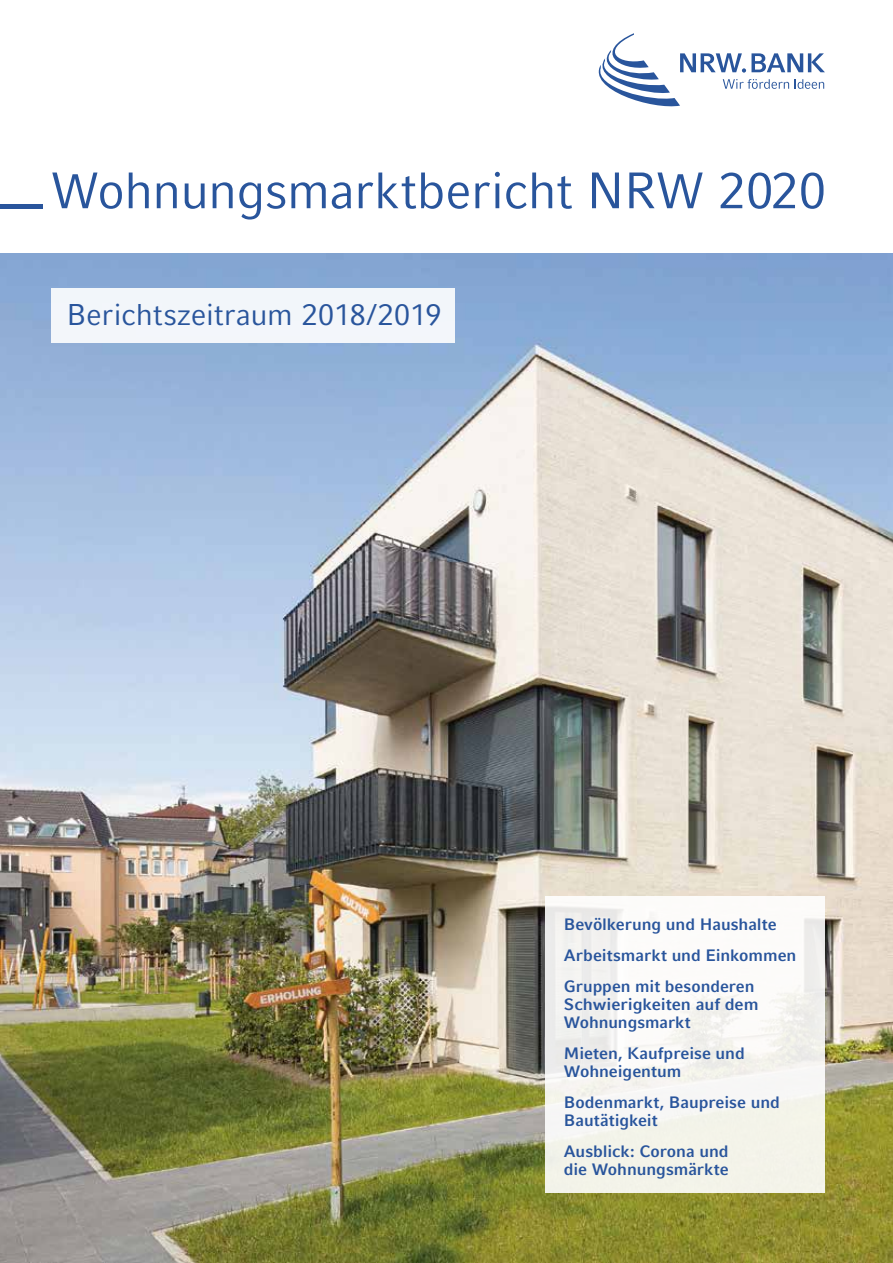
<style>
.page{position:relative;width:893px;height:1263px;background:#fff}
.page>*{position:absolute;margin:0;border:0;box-sizing:border-box;transform-origin:0 0}
.t1{font:51px "Compatil Fact LT";letter-spacing:-.015em;color:#29559c}
.t2{font:30px "Compatil Fact LT";letter-spacing:-.01em;color:#29559c}
.t3{font:700 16.5px/18px "Compatil Fact LT";letter-spacing:-.005em;color:#29559c}
</style>
<div class="page">
<svg style="left:599px;top:33px;width:226px;height:73px"></svg>
<img style="left:0;top:253px;width:893px;height:1010px">
<div style="left:51px;top:289px;width:404px;height:54px;background:#f2f6fa"></div>
<hr style="left:0;top:204px;width:43px;height:4px;background:#29559c">
<div style="left:545px;top:897px;width:280px;height:296px;background:#f5f5f1"></div>
<h1 class="t1" style="left:51px;top:161px;width:777px">Wohnungsmarktbericht NRW 2020</h1>
<h2 class="t2" style="left:66px;top:297px;width:377px">Berichtszeitraum 2018/2019</h2>
<p class="t3" style="left:564px;top:909px;width:234px;line-height:30.9px">Bevölkerung und Haushalte<br>Arbeitsmarkt und Einkommen<br>Gruppen mit besonderen</p>
<p class="t3" style="left:564px;top:995px;width:196px">Schwierigkeiten auf dem<br>Wohnungsmarkt</p>
<p class="t3" style="left:564px;top:1044px;width:182px">Mieten, Kaufpreise und<br>Wohneigentum</p>
<p class="t3" style="left:564px;top:1093px;width:218px">Bodenmarkt, Baupreise und<br>Bautätigkeit</p>
<p class="t3" style="left:564px;top:1142px;width:167px">Ausblick: Corona und die Wohnungsmärkte</p>
</div>
